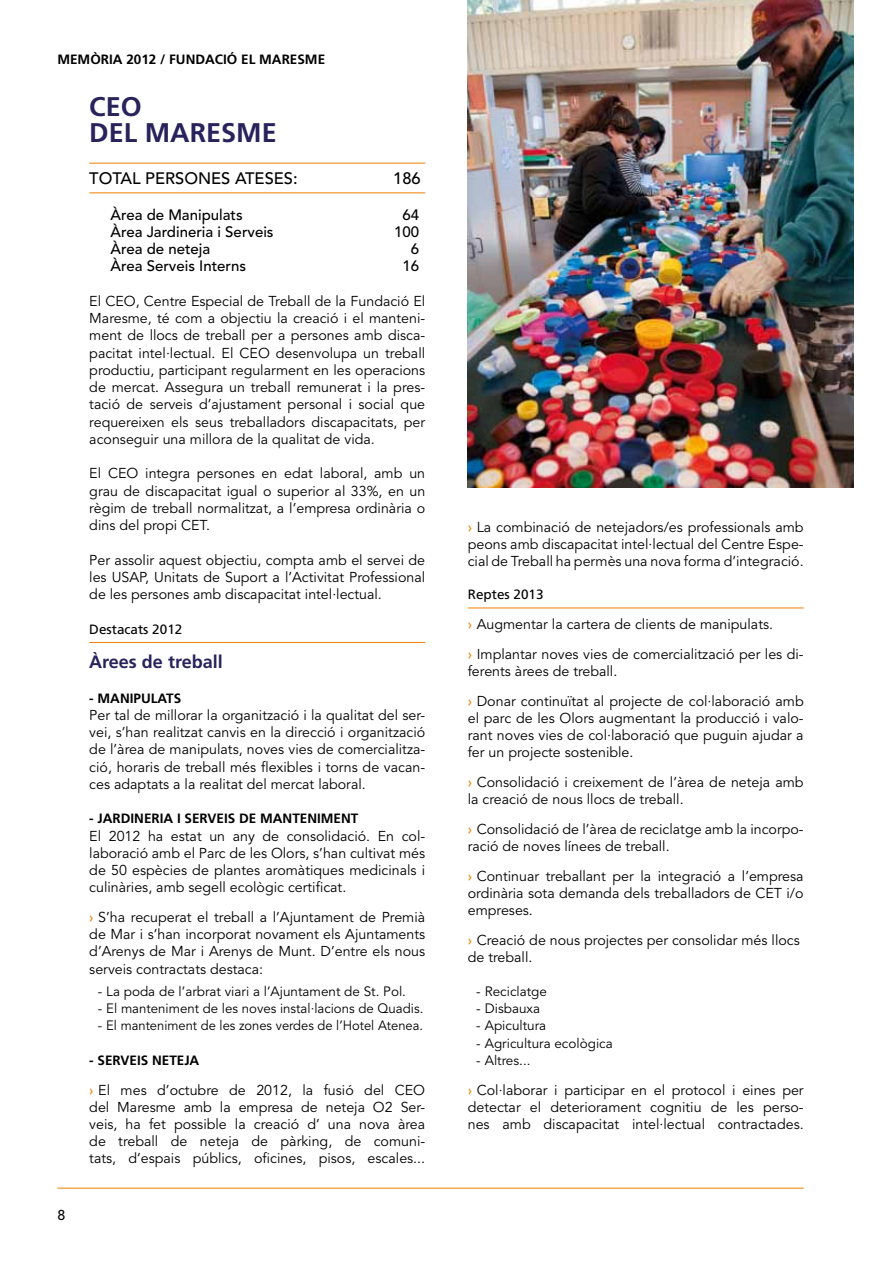
<style>
.page{position:relative;width:893px;height:1263px;background:#fff}
.page>*{position:absolute;margin:0;border:0;box-sizing:border-box;transform-origin:0 0}
.t1{font:700 27px/25.5px "Frutiger LT Std";color:#29235c}
.t2{font:700 18px "Frutiger LT Std";color:#29235c}
.t3{font:500 16.5px "Avenir LT Std";color:#000}
.t4{font:500 15px "Avenir LT Std";color:#000}
.t5{font:14.25px/17.2px "Avenir LT Std";color:#000;text-align:justify}
.t6{font:500 14.25px "Avenir LT Std";color:#000}
.t7{font:13.5px "Avenir LT Std";color:#000}
.t8{font:700 13.5px "Frutiger LT Std";color:#000}
.t9{font:13.5px "Avenir LT Std";color:#000;scale:.96 1}
.t10{font:13.5px "Frutiger LT Std";color:#000}
.s1{font-weight:500;color:#f08100}
</style>
<div class="page">
<hr style="left:57px;top:1188px;width:747px;height:1px;background:#f08100">
<hr style="left:89px;top:163px;width:336px;height:1px;background:#f08100">
<hr style="left:89px;top:192px;width:336px;height:1px;background:#f08100">
<hr style="left:89px;top:642px;width:336px;height:1px;background:#f08100">
<hr style="left:468px;top:608px;width:336px;height:1px;background:#f08100">
<img style="left:468px;top:0;width:386px;height:488px">
<p class="t8" style="left:57px;top:52px;width:269px">MEMÒRIA 2012 / FUNDACIÓ EL MARESME</p>
<p class="t6" style="left:57px;top:1207px;width:9px">8</p>
<h1 class="t1" style="left:89px;top:94px;width:189px">CEO<br>DEL MARESME</h1>
<p class="t3" style="left:89px;top:169px;width:210px">Total persones ateses:</p>
<p class="t3" style="left:393px;top:169px;width:29px">186</p>
<p class="t4" style="left:111px;top:206px;width:134px">Àrea de Manipulats</p>
<p class="t4" style="left:403px;top:206px;width:18px">64</p>
<p class="t4" style="left:111px;top:223px;width:165px">Àrea Jardineria i Serveis</p>
<p class="t4" style="left:394px;top:223px;width:27px">100</p>
<p class="t4" style="left:111px;top:240px;width:101px">Àrea de neteja</p>
<p class="t4" style="left:411px;top:240px;width:10px">6</p>
<p class="t4" style="left:111px;top:257px;width:137px">Àrea Serveis I nterns</p>
<p class="t4" style="left:403px;top:257px;width:18px">16</p>
<p class="t5" style="left:89px;top:293px;width:337px">El CEO, Centre Especial de Treball de la Fundació El Maresme, té com a objectiu la creació i el manteni&shy;ment de llocs de treball per a persones amb disca&shy;pacitat intel·lectual. El CEO desenvolupa un treball productiu, participant regularment en les operacions de mercat. Assegura un treball remunerat i la pres&shy;tació de serveis d’ajustament personal i social que requereixen els seus treballadors discapacitats, per aconseguir una millora de la qualitat de vida.</p>
<p class="t5" style="left:89px;top:465px;width:337px">El CEO integra persones en edat laboral, amb un grau de discapacitat igual o superior al 33%, en un règim de treball normalitzat, a l’empresa ordinària o dins del propi CET.</p>
<p class="t5" style="left:89px;top:551px;width:337px">Per assolir aquest objectiu, compta amb el servei de les USAP, Unitats de Suport a l’Activitat Professional de les persones amb discapacitat intel·lectual.</p>
<p class="t10" style="left:89px;top:621px;width:95px">Destacats 2012</p>
<p class="t2" style="left:89px;top:651px;width:135px">Àrees de treball</p>
<p class="t8" style="left:89px;top:690px;width:93px">- MANIPULATS</p>
<p class="t5" style="left:89px;top:707px;width:337px">Per tal de millorar la organització i la qualitat del ser&shy;vei, s’han realitzat canvis en la direcció i organització de l’àrea de manipulats, noves vies de comercialitza&shy;ció, horaris de treball més flexibles i torns de vacan&shy;ces adaptats a la realitat del mercat laboral.</p>
<p class="t8" style="left:89px;top:811px;width:271px">- JARDINERIA I SERVEIS DE MANTENIMENT</p>
<p class="t5" style="left:89px;top:827px;width:337px">El 2012 ha estat un any de consolidació. En col· laboració amb el Parc de les Olors, s’han cultivat més de 50 espècies de plantes aromàtiques medicinals i culinàries, amb segell ecològic certificat.</p>
<p class="t5" style="left:89px;top:909px;width:337px"><span class="s1">›</span> S’ha recuperat el treball a l’Ajuntament de Premià de Mar i s’han incorporat novament els Ajuntaments d’Arenys de Mar i Arenys de Munt. D’entre els nous serveis contractats destaca:</p>
<p class="t7" style="left:98px;top:983px;width:310px">- La poda de l’arbrat viari a l’Ajuntament de St. Pol.</p>
<p class="t7" style="left:98px;top:1001px;width:327px">- El manteniment de les noves instal·lacions de Quadis.</p>
<p class="t9" style="left:98px;top:1018px;width:340px">- El manteniment de les zones verdes de l’Hotel Atenea.</p>
<p class="t8" style="left:89px;top:1052px;width:112px">- SERVEIS NETEJA</p>
<p class="t5" style="left:89px;top:1082px;width:337px"><span class="s1">›</span> El mes d’octubre de 2012, la fusió del CEO del Maresme amb la empresa de neteja O2 Ser&shy;veis, ha fet possible la creació d’ una nova àrea de treball de neteja de pàrking, de comuni&shy;tats, d’espais públics, oficines, pisos, escales...</p>
<p class="t5" style="left:468px;top:518px;width:337px"><span class="s1">›</span> La combinació de netejadors/es professionals amb peons amb discapacitat intel·lectual del Centre Espe&shy;cial de Treball ha permès una nova forma d’integració.</p>
<p class="t10" style="left:468px;top:586px;width:77px">Reptes 2013</p>
<p class="t5" style="left:468px;top:609px;width:337px;line-height:29.8px"><span class="s1">›</span> Augmentar la cartera de clients de manipulats.<br><span class="s1">›</span> Implantar noves vies de comercialització per les di-</p>
<p class="t5" style="left:468px;top:656px;width:337px;line-height:29.8px">ferents àrees de treball.<br><span class="s1">›</span> Donar continuïtat al projecte de col·laboració amb</p>
<p class="t5" style="left:468px;top:710px;width:337px">el parc de les Olors augmentant la producció i valo&shy;rant noves vies de col·laboració que puguin ajudar a fer un projecte sostenible.</p>
<p class="t5" style="left:468px;top:774px;width:337px"><span class="s1">›</span> Consolidació i creixement de l’àrea de neteja amb la creació de nous llocs de treball.</p>
<p class="t5" style="left:468px;top:821px;width:337px"><span class="s1">›</span> Consolidació de l’àrea de reciclatge amb la incorpo&shy;ració de noves línees de treball.</p>
<p class="t5" style="left:468px;top:868px;width:337px"><span class="s1">›</span> Continuar treballant per la integració a l’empresa ordinària sota demanda dels treballadors de CET i/o empreses.</p>
<p class="t5" style="left:468px;top:932px;width:334px"><span class="s1">›</span> Creació de nous projectes per consolidar més llocs de treball.</p>
<p class="t7" style="left:476px;top:983px;width:72px">- Reciclatge</p>
<p class="t7" style="left:476px;top:1001px;width:65px">- Disbauxa</p>
<p class="t7" style="left:476px;top:1018px;width:71px">- Apicultura</p>
<p class="t7" style="left:476px;top:1035px;width:138px">- Agricultura ecològica</p>
<p class="t7" style="left:476px;top:1052px;width:56px">- Altres...</p>
<p class="t5" style="left:468px;top:1082px;width:337px"><span class="s1">›</span> Col·laborar i participar en el protocol i eines per detectar el deteriorament cognitiu de les perso&shy;nes amb discapacitat intel·lectual contractades.</p>
</div>
